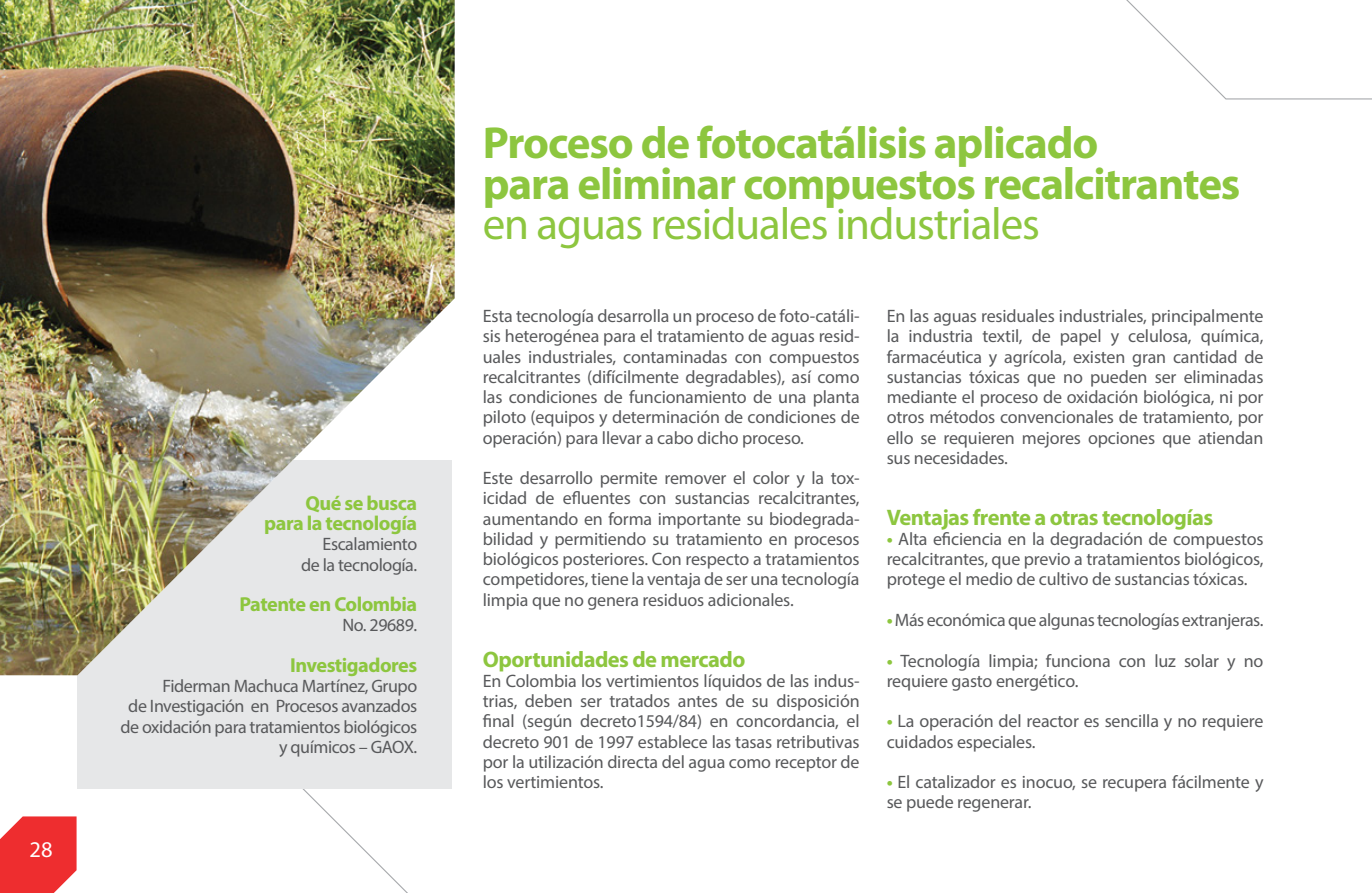
<style>
.page{position:relative;width:1372px;height:893px;background:#fff}
.page>*{position:absolute;margin:0;border:0;box-sizing:border-box;transform-origin:0 0}
.t1{font:700 45px/40.5px "Myriad Pro";letter-spacing:-.025em;color:#8dc63f}
.t2{font:45px "Myriad Pro";letter-spacing:-.025em;color:#8dc63f}
.t3{font:700 22.5px "Myriad Pro";letter-spacing:-.025em;color:#8dc63f}
.t4{font:22.5px "Myriad Pro";color:#fff}
.t5{font:700 20.25px/20.2px "Myriad Pro";letter-spacing:-.025em;color:#8dc63f;text-align:right}
.t6{font:18px/20.2px "Myriad Pro";letter-spacing:-.01em;color:#58595b;text-align:justify}
.s1{font-weight:700;color:#8dc63f}
</style>
<div class="page">
<svg style="left:0;top:675px;width:408px;height:218px"></svg>
<div style="left:77px;top:460px;width:374px;height:329px;background:#e6e7e8"></div>
<img style="left:0;top:0;width:454px;height:675px">
<svg style="left:1126px;top:0;width:245px;height:100px"></svg>
<p class="t4" style="left:30px;top:836px;width:25px">28</p>
<p class="t5" style="left:264px;top:492px;width:154px">Qué se busca para la tecnología</p>
<p class="t6" style="left:301px;top:534px;width:118px;text-align:right">Escalamiento de la tecnología.</p>
<p class="t5" style="left:239px;top:593px;width:179px">Patente en Colombia</p>
<p class="t6" style="left:342px;top:615px;width:76px">No. 29689.</p>
<p class="t5" style="left:290px;top:654px;width:128px">Investigadores</p>
<p class="t6" style="left:120px;top:676px;width:298px;text-align:right">Fiderman Machuca Martínez, Grupo<br>de Investigación en Procesos avanzados de oxidación para tratamientos biológicos y químicos – GAOX.</p>
<h1 class="t1" style="left:483px;top:122px;width:759px">Proceso de fotocatálisis aplicado<br>para eliminar compuestos recalcitrantes</h1>
<h1 class="t2" style="left:483px;top:197px;width:558px">en aguas residuales industriales</h1>
<p class="t6" style="left:483px;top:306px;width:378px">Esta tecnología desarrolla un proceso de foto-catáli&shy;sis heterogénea para el tratamiento de aguas resid&shy;uales industriales, contaminadas con compuestos recalcitrantes (difícilmente degradables), así como las condiciones de funcionamiento de una planta piloto (equipos y determinación de condiciones de operación) para llevar a cabo dicho proceso.</p>
<p class="t6" style="left:483px;top:468px;width:378px">Este desarrollo permite remover el color y la tox&shy;icidad de efluentes con sustancias recalcitrantes, aumentando en forma importante su biodegrada&shy;bilidad y permitiendo su tratamiento en procesos biológicos posteriores. Con respecto a tratamientos competidores, tiene la ventaja de ser una tecnología limpia que no genera residuos adicionales.</p>
<p class="t3" style="left:483px;top:644px;width:264px">Oportunidades de mercado</p>
<p class="t6" style="left:483px;top:670px;width:378px">En Colombia los vertimientos líquidos de las indus&shy;trias, deben ser tratados antes de su disposición final (según decreto1594/84) en concordancia, el decreto 901 de 1997 establece las tasas retributivas por la utilización directa del agua como receptor de los vertimientos.</p>
<p class="t6" style="left:886px;top:306px;width:378px">En las aguas residuales industriales, principalmente la industria textil, de papel y celulosa, química, farmacéutica y agrícola, existen gran cantidad de sustancias tóxicas que no pueden ser eliminadas mediante el proceso de oxidación biológica, ni por otros métodos convencionales de tratamiento, por ello se requieren mejores opciones que atiendan sus necesidades.</p>
<p class="t3" style="left:886px;top:502px;width:328px">Ventajas frente a otras tecnologías</p>
<p class="t6" style="left:886px;top:528px;width:378px"><span class="s1">•</span> Alta eficiencia en la degradación de compuestos recalcitrantes, que previo a tratamientos biológicos, protege el medio de cultivo de sustancias tóxicas.</p>
<p class="t6" style="left:886px;top:609px;width:378px"><span class="s1">•</span> Más económica que algunas tecnologías extranjeras.</p>
<p class="t6" style="left:886px;top:650px;width:378px"><span class="s1">•</span> Tecnología limpia; funciona con luz solar y no requiere gasto energético.</p>
<p class="t6" style="left:886px;top:711px;width:378px"><span class="s1">•</span> La operación del reactor es sencilla y no requiere cuidados especiales.</p>
<p class="t6" style="left:886px;top:771px;width:378px"><span class="s1">•</span> El catalizador es inocuo, se recupera fácilmente y se puede regenerar.</p>
</div>
